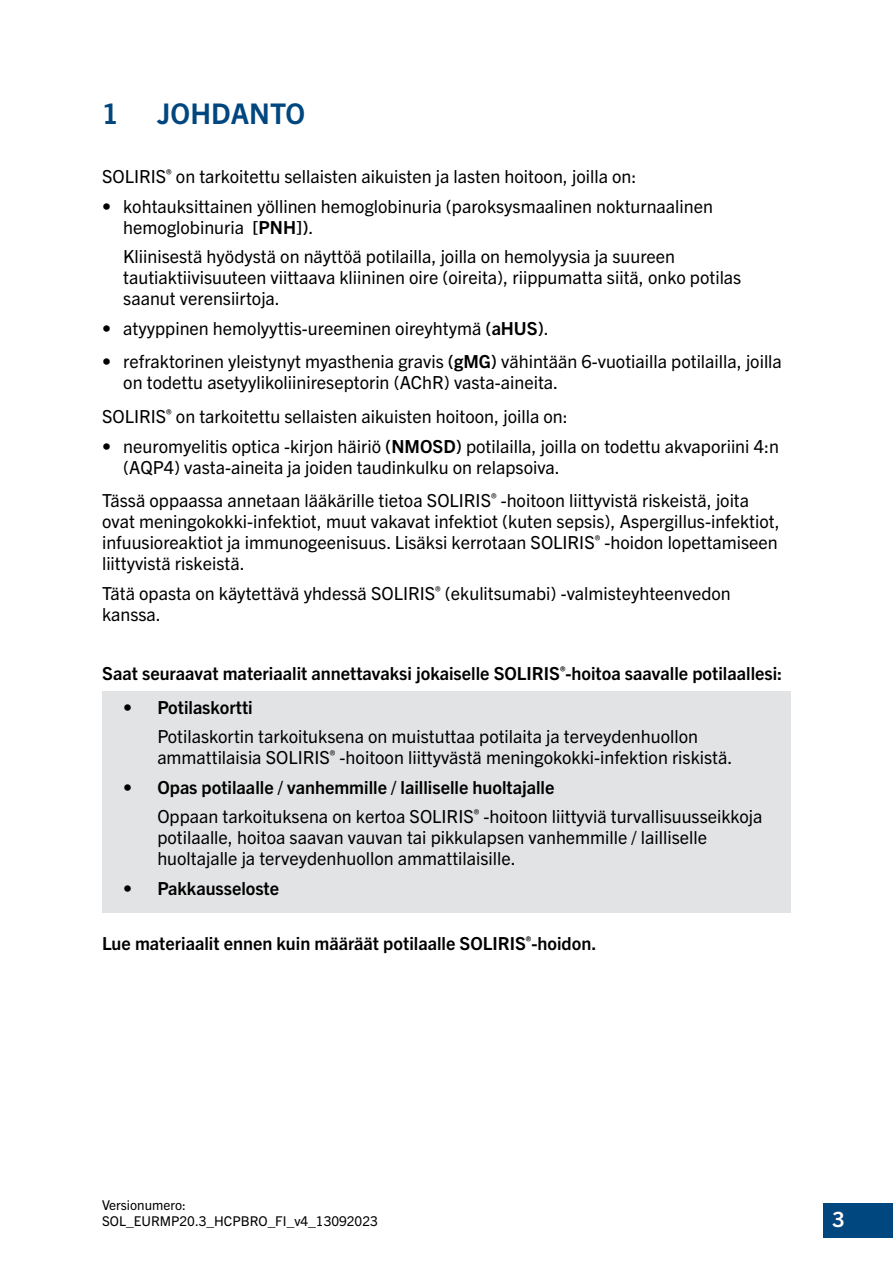
<style>
.page{position:relative;width:893px;height:1263px;background:#fff}
.page>*{position:absolute;margin:0;border:0;box-sizing:border-box;transform-origin:0 0}
.t1{font:700 28.5px "Trade Gothic Next LT Pro";color:#00467f}
.t2{font:700 21px "Trade Gothic Next LT Pro";color:#fff}
.t3{font:18px/21px "Trade Gothic Next LT Pro";color:#000}
.t4{font:700 18px "Trade Gothic Next LT Pro";color:#000}
.t5{font:13.5px/16.2px "Trade Gothic Next LT Pro";color:#000}
.s1{font-weight:700}
.s2{font-weight:400}
</style>
<div class="page">
<div style="left:823px;top:1203px;width:70px;height:34px;background:#00467f"></div>
<div style="left:102px;top:691px;width:689px;height:222px;background:#e2e3e4"></div>
<h1 class="t1" style="left:102px;top:94px;width:18px">1</h1>
<h1 class="t1" style="left:157px;top:94px;width:149px">JOHDANTO</h1>
<p class="t3" style="left:102px;top:165px;width:536px">SOLIRIS<sup>®</sup> on tarkoitettu sellaisten aikuisten ja lasten hoitoon, joilla on:</p>
<p class="t3" style="left:123px;top:194px;width:591px;text-indent:-21px">• kohtauksittainen yöllinen hemoglobinuria (paroksysmaalinen nokturnaalinen hemoglobinuria <span class="s1">[PNH])</span>.</p>
<p class="t3" style="left:123px;top:245px;width:620px">Kliinisestä hyödystä on näyttöä potilailla, joilla on hemolyysia ja suureen tautiaktiivisuuteen viittaava kliininen oire (oireita), riippumatta siitä, onko potilas saanut verensiirtoja.</p>
<p class="t3" style="left:102px;top:316px;width:448px">• atyyppinen hemolyyttis-ureeminen oireyhtymä <span class="s1">(aHUS)</span>.</p>
<p class="t3" style="left:123px;top:350px;width:660px;text-indent:-21px">• refraktorinen yleistynyt myasthenia gravis <span class="s1">(gMG)</span> vähintään 6-vuotiailla potilailla, joilla on todettu asetyylikoliinireseptorin (AChR) vasta-aineita.</p>
<p class="t3" style="left:102px;top:405px;width:467px">SOLIRIS<sup>®</sup> on tarkoitettu sellaisten aikuisten hoitoon, joilla on:</p>
<p class="t3" style="left:123px;top:434px;width:657px;text-indent:-21px">• neuromyelitis optica -kirjon häiriö <span class="s1">(NMOSD)</span> potilailla, joilla on todettu akvaporiini 4:n (AQP4) vasta-aineita ja joiden taudinkulku on relapsoiva.</p>
<p class="t3" style="left:102px;top:489px;width:679px">Tässä oppaassa annetaan lääkärille tietoa SOLIRIS<sup>®</sup> -hoitoon liittyvistä riskeistä, joita ovat meningokokki-infektiot, muut vakavat infektiot (kuten sepsis), Aspergillus-infektiot, infuusioreaktiot ja immunogeenisuus. Lisäksi kerrotaan SOLIRIS<sup>®</sup> -hoidon lopettamiseen liittyvistä riskeistä.</p>
<p class="t3" style="left:102px;top:582px;width:630px">Tätä opasta on käytettävä yhdessä SOLIRIS<sup>®</sup> (ekulitsumabi) -valmisteyhteenvedon kanssa.</p>
<p class="t4" style="left:102px;top:661px;width:682px">Saat seuraavat materiaalit annettavaksi jokaiselle SOLIRIS<sup>®</sup>-hoitoa saavalle potilaallesi:</p>
<p class="t3" style="left:157px;top:691px;width:542px;line-height:29.5px;text-indent:-34px">• <span class="s1">Potilaskortti<br></span>Potilaskortin tarkoituksena on muistuttaa potilaita ja terveydenhuollon</p>
<p class="t3" style="left:157px;top:746px;width:577px">ammattilaisia SOLIRIS<sup>®</sup> -hoitoon liittyvästä meningokokki-infektion riskistä.</p>
<p class="t3" style="left:157px;top:771px;width:607px;line-height:29.5px;text-indent:-34px">• <span class="s1">Opas potilaalle / vanhemmille / lailliselle huoltajalle<br></span>Oppaan tarkoituksena on kertoa SOLIRIS<sup>®</sup> -hoitoon liittyviä turvallisuusseikkoja</p>
<p class="t3" style="left:157px;top:826px;width:551px">potilaalle, hoitoa saavan vauvan tai pikkulapsen vanhemmille / lailliselle huoltajalle ja terveydenhuollon ammattilaisille.</p>
<p class="t4" style="left:123px;top:876px;width:157px"><span class="s2">•</span> Pakkausseloste</p>
<p class="t4" style="left:102px;top:930px;width:496px">Lue materiaalit ennen kuin määräät potilaalle SOLIRIS<sup>®</sup>-hoidon.</p>
<p class="t5" style="left:102px;top:1196px;width:277px">Versionumero:<br>SOL_EURMP20.3_HCPBRO_FI_v4_13092023</p>
<p class="t2" style="left:833px;top:1204px;width:14px">3</p>
</div>
